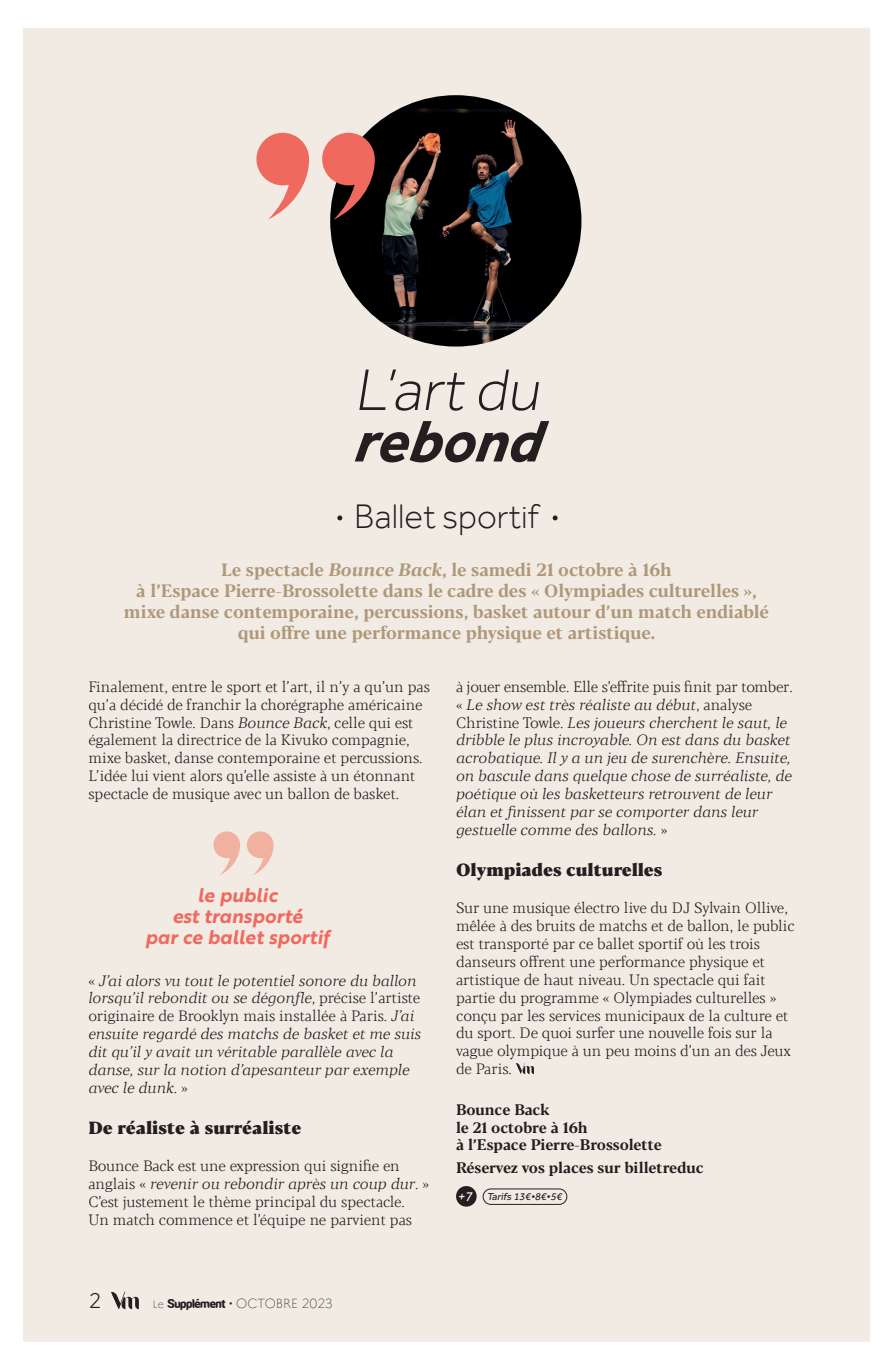
<style>
.page{position:relative;width:893px;height:1360px;background:#fff}
.page>*{position:absolute;margin:0;border:0;box-sizing:border-box;transform-origin:0 0}
.t1{font:italic 300 60.55px "Effra";color:#231f20}
.t2{font:italic 700 60.55px "Effra";color:#231f20}
.t3{font:300 35px "Effra";color:#231f20}
.t4{font:300 21px "Marianne";color:#231f20}
.t5{font:19.25px/21px "Brother 1816 Bold Italic";color:#f0695f;text-align:center}
.t6{font:700 17.5px/21px "Blacker Pro Text";color:#ae9879;text-align:center}
.t7{font:800 17.5px "Blacker Pro Text";color:#231f20}
.t8{font:300 14.88px/17.8px "Blacker Pro Text";color:#231f20}
.t9{font:italic 300 14.88px/17.8px "Blacker Pro Text";color:#231f20}
.t10{font:700 14.88px/17.8px "Blacker Pro Text";color:#231f20}
.t11{font:100 13.12px "Marianne";color:#231f20}
.t12{font:italic 10.5px "Effra";color:#231f20}
.s1{font-style:italic}
.s2{font-style:normal}
.s3{font-size:10.5px}
.s4{font-family:"Gitaluevo";font-weight:400}
.s5{font-size:13.65px;color:#fff}
</style>
<div class="page">
<div style="left:23px;top:28px;width:847px;height:1314px;background:#f2ebe3"></div>
<svg style="left:516px;top:1062px;width:18px;height:11px"></svg>
<div style="left:456px;top:1185px;width:21px;height:21px;background:#231f20;border-radius:50%"></div>
<div style="left:483px;top:1188px;width:84px;height:16px;border:1px solid #231f20;border-radius:8px"></div>
<img style="left:330px;top:95px;width:251px;height:251px;border-radius:126px">
<svg style="left:256px;top:133px;width:53px;height:87px;background:#f0a299"></svg>
<svg style="left:322px;top:133px;width:53px;height:87px;background:#a85c55"></svg>
<svg style="left:111px;top:1291px;width:28px;height:17px"></svg>
<svg style="left:213px;top:831px;width:27px;height:44px"></svg>
<svg style="left:247px;top:831px;width:27px;height:44px"></svg>
<svg style="left:337px;top:515px;width:5px;height:5px"></svg>
<svg style="left:553px;top:515px;width:5px;height:5px"></svg>
<h1 class="t1" style="left:354px;top:353px;width:204px">L’artdu</h1>
<h1 class="t2" style="left:353px;top:404px;width:188px">rebond</h1>
<h2 class="t3" style="left:354px;top:496px;width:186px">Ballet sportif</h2>
<p class="t6" style="left:124px;top:558px;width:647px">Le spectacle <span class="s1">Bounce Back</span>, le samedi 21 octobre à 16h<br>à l’Espace Pierre-Brossolette dans le cadre des « Olympiades culturelles », mixe danse contemporaine, percussions, basket autour d’un match endiablé qui offre une performance physique et artistique.</p>
<p class="t8" style="left:88px;top:677px;width:343px">Finalement, entre le sport et l’art, il n’y a qu’un pas qu’a décidé de franchir la chorégraphe américaine Christine Towle. Dans <span class="s1">Bounce Back</span>, celle qui est également la directrice de la Kivuko compagnie, mixe basket, danse contemporaine et percussions.<br>L’idée lui vient alors qu’elle assiste à un étonnant spectacle de musique avec un ballon de basket.</p>
<p class="t5" style="left:145px;top:884px;width:186px">le public<br>est transporté<br>par ce ballet sportif</p>
<p class="t9" style="left:88px;top:971px;width:334px"><span class="s2">«</span> J’ai alors vu tout le potentiel sonore du ballon lorsqu’il rebondit ou se dégonfle<span class="s2">, précise l’artiste originaire de Brooklyn mais installée à Paris.</span> J’ai ensuite regardé des matchs de basket et me suis dit qu’il y avait un véritable parallèle avec la danse, sur la notion d’apesanteur par exemple avec le dunk<span class="s2">. »</span></p>
<p class="t7" style="left:88px;top:1113px;width:215px">De réaliste à surréaliste</p>
<p class="t8" style="left:88px;top:1156px;width:342px">Bounce Back est une expression qui signifie en anglais « <span class="s1">revenir ou rebondir après un coup dur</span>. » C’est justement le thème principal du spectacle.<br>Un match commence et l’équipe ne parvient pas</p>
<h3 class="t4" style="left:89px;top:1283px;width:14px">2</h3>
<p class="t11" style="left:153px;top:1292px;width:181px"><span class="s3">Le</span> <span class="s4">Supplement</span> • OCTOBRE 2023</p>
<p class="t9" style="left:456px;top:677px;width:338px"><span class="s2">à jouer ensemble. Elle s’effrite puis finit par tomber. «</span> Le show est très réaliste au début<span class="s2">, analyse Christine Towle.</span> Les joueurs cherchent le saut, le dribble le plus incroyable. On est dans du basket acrobatique. Il y a un jeu de surenchère. Ensuite, on bascule dans quelque chose de surréaliste, de poétique où les basketteurs retrouvent de leur élan et finissent par se comporter dans leur gestuelle comme des ballons. <span class="s2">»</span></p>
<p class="t7" style="left:456px;top:855px;width:208px">Olympiades culturelles</p>
<p class="t8" style="left:456px;top:898px;width:340px">Sur une musique électro live du DJ Sylvain Ollive, mêlée à des bruits de matchs et de ballon, le public est transporté par ce ballet sportif où les trois danseurs offrent une performance physique et artistique de haut niveau. Un spectacle qui fait partie du programme « Olympiades culturelles » conçu par les services municipaux de la culture et du sport. De quoi surfer une nouvelle fois sur la vague olympique à un peu moins d’un an des Jeux de Paris.</p>
<p class="t10" style="left:456px;top:1099px;width:207px">Bounce Back<br>le 21 octobre à 16h<br>à l’Espace Pierre-Brossolette</p>
<p class="t10" style="left:456px;top:1158px;width:249px">Réservez vos places sur billetreduc</p>
<p class="t12" style="left:457px;top:1190px;width:108px"><span class="s5">+7</span> Tarifs 13€•8€•5€</p>
</div>
